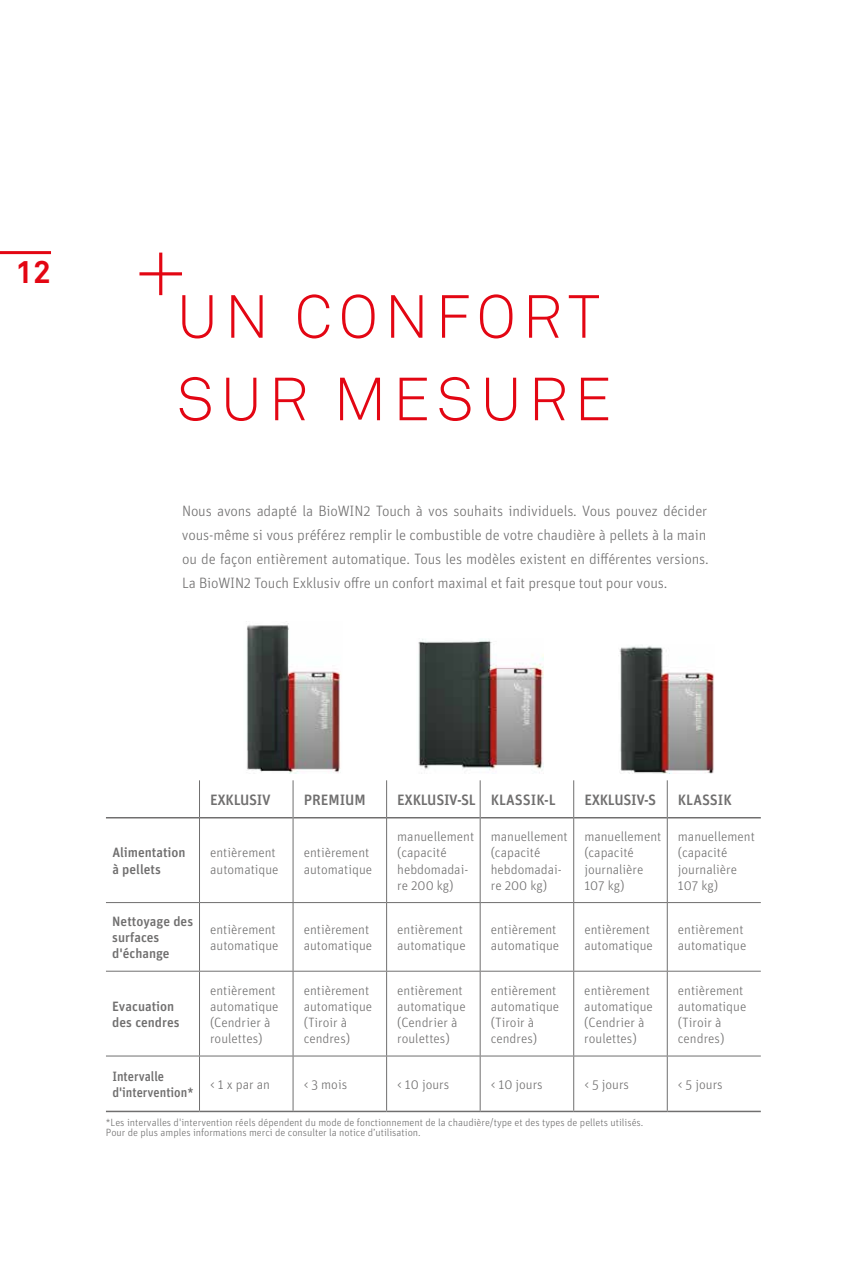
<style>
.page{position:relative;width:859px;height:1263px;background:#fff}
.page>*{position:absolute;margin:0;border:0;box-sizing:border-box;transform-origin:0 0}
.t1{font:300 60px/82.5px "Akkurat Pro";letter-spacing:.11em;color:#e30613}
.t2{font:700 31.5px "Akkurat Pro";color:#e30613}
.t3{font:300 15px/24px "Unit OT";letter-spacing:-.01em;color:#706f6f}
.t4{font:500 15px "Unit OT";letter-spacing:-.02em;color:#706f6f}
.t5{font:500 15px "Unit OT";color:#706f6f}
.t6{font:300 13.5px/16.2px "Unit OT";color:#706f6f}
.t7{font:500 13.5px/16.2px "Unit OT";color:#706f6f}
.t8{font:500 13.5px/16.2px "Unit OT";color:#706f6f;scale:.93 1}
.t9{font:300 10.5px/10.5px "Unit OT";color:#706f6f}
</style>
<div class="page">
<img style="left:246px;top:621px;width:95px;height:153px">
<img style="left:619px;top:645px;width:95px;height:129px">
<img style="left:418px;top:639px;width:125px;height:135px">
<svg style="left:139px;top:253px;width:43px;height:42px"></svg>
<svg style="left:106px;top:780px;width:655px;height:331px"></svg>
<hr style="left:106px;top:1111px;width:93px;height:1px;background:#706f6f">
<hr style="left:199px;top:1111px;width:94px;height:1px;background:#706f6f">
<hr style="left:293px;top:1111px;width:94px;height:1px;background:#706f6f">
<hr style="left:387px;top:1111px;width:93px;height:1px;background:#706f6f">
<hr style="left:480px;top:1111px;width:94px;height:1px;background:#706f6f">
<hr style="left:574px;top:1111px;width:93px;height:1px;background:#706f6f">
<hr style="left:667px;top:1111px;width:94px;height:1px;background:#706f6f">
<hr style="left:106px;top:817px;width:93px;height:1px;background:#706f6f">
<hr style="left:200px;top:817px;width:93px;height:1px;background:#706f6f">
<hr style="left:293px;top:817px;width:93px;height:1px;background:#706f6f">
<hr style="left:387px;top:817px;width:93px;height:1px;background:#706f6f">
<hr style="left:480px;top:817px;width:93px;height:1px;background:#706f6f">
<hr style="left:574px;top:817px;width:93px;height:1px;background:#706f6f">
<hr style="left:668px;top:817px;width:93px;height:1px;background:#706f6f">
<hr style="left:106px;top:902px;width:93px;height:1px;background:#706f6f">
<hr style="left:199px;top:902px;width:94px;height:1px;background:#706f6f">
<hr style="left:293px;top:902px;width:94px;height:1px;background:#706f6f">
<hr style="left:387px;top:902px;width:93px;height:1px;background:#706f6f">
<hr style="left:480px;top:902px;width:94px;height:1px;background:#706f6f">
<hr style="left:574px;top:902px;width:93px;height:1px;background:#706f6f">
<hr style="left:667px;top:902px;width:94px;height:1px;background:#706f6f">
<hr style="left:106px;top:971px;width:93px;height:1px;background:#706f6f">
<hr style="left:199px;top:971px;width:94px;height:1px;background:#706f6f">
<hr style="left:293px;top:971px;width:94px;height:1px;background:#706f6f">
<hr style="left:387px;top:971px;width:93px;height:1px;background:#706f6f">
<hr style="left:480px;top:971px;width:94px;height:1px;background:#706f6f">
<hr style="left:574px;top:971px;width:93px;height:1px;background:#706f6f">
<hr style="left:667px;top:971px;width:94px;height:1px;background:#706f6f">
<hr style="left:106px;top:1056px;width:93px;height:1px;background:#706f6f">
<hr style="left:199px;top:1056px;width:94px;height:1px;background:#706f6f">
<hr style="left:293px;top:1056px;width:94px;height:1px;background:#706f6f">
<hr style="left:387px;top:1056px;width:93px;height:1px;background:#706f6f">
<hr style="left:480px;top:1056px;width:94px;height:1px;background:#706f6f">
<hr style="left:574px;top:1056px;width:93px;height:1px;background:#706f6f">
<hr style="left:667px;top:1056px;width:94px;height:1px;background:#706f6f">
<hr style="left:199px;top:780px;width:1px;height:38px;background:#706f6f">
<hr style="left:293px;top:780px;width:1px;height:38px;background:#706f6f">
<hr style="left:386px;top:780px;width:1px;height:38px;background:#706f6f">
<hr style="left:480px;top:780px;width:1px;height:38px;background:#706f6f">
<hr style="left:573px;top:780px;width:1px;height:38px;background:#706f6f">
<hr style="left:667px;top:780px;width:1px;height:38px;background:#706f6f">
<hr style="left:199px;top:818px;width:1px;height:84px;background:#706f6f">
<hr style="left:293px;top:818px;width:1px;height:84px;background:#706f6f">
<hr style="left:386px;top:818px;width:1px;height:84px;background:#706f6f">
<hr style="left:480px;top:818px;width:1px;height:84px;background:#706f6f">
<hr style="left:573px;top:818px;width:1px;height:84px;background:#706f6f">
<hr style="left:667px;top:818px;width:1px;height:84px;background:#706f6f">
<hr style="left:199px;top:903px;width:1px;height:68px;background:#706f6f">
<hr style="left:293px;top:903px;width:1px;height:68px;background:#706f6f">
<hr style="left:386px;top:903px;width:1px;height:68px;background:#706f6f">
<hr style="left:480px;top:903px;width:1px;height:68px;background:#706f6f">
<hr style="left:573px;top:903px;width:1px;height:68px;background:#706f6f">
<hr style="left:667px;top:903px;width:1px;height:68px;background:#706f6f">
<hr style="left:199px;top:971px;width:1px;height:85px;background:#706f6f">
<hr style="left:293px;top:971px;width:1px;height:85px;background:#706f6f">
<hr style="left:386px;top:971px;width:1px;height:85px;background:#706f6f">
<hr style="left:480px;top:971px;width:1px;height:85px;background:#706f6f">
<hr style="left:573px;top:971px;width:1px;height:85px;background:#706f6f">
<hr style="left:667px;top:971px;width:1px;height:85px;background:#706f6f">
<hr style="left:199px;top:1056px;width:1px;height:55px;background:#706f6f">
<hr style="left:293px;top:1056px;width:1px;height:55px;background:#706f6f">
<hr style="left:386px;top:1056px;width:1px;height:55px;background:#706f6f">
<hr style="left:480px;top:1056px;width:1px;height:55px;background:#706f6f">
<hr style="left:573px;top:1056px;width:1px;height:55px;background:#706f6f">
<hr style="left:667px;top:1056px;width:1px;height:55px;background:#706f6f">
<hr style="left:0;top:251px;width:51px;height:3px;background:#e30613">
<h2 class="t2" style="left:15px;top:253px;width:37px">12</h2>
<h1 class="t1" style="left:177px;top:275px;width:436px">UN CONFORT<br>SUR MESURE</h1>
<p class="t3" style="left:182px;top:499px;width:528px">Nous avons adapté la BioWIN2 Touch à vos souhaits individuels. Vous pouvez décider vous-même si vous préférez remplir le combustible de votre chaudière à pellets à la main ou de façon entièrement automatique. Tous les modèles existent en différentes versions.<br>La BioWIN2 Touch Exklusiv offre un confort maximal et fait presque tout pour vous.</p>
<p class="t4" style="left:210px;top:790px;width:62px">EXKLUSIV</p>
<p class="t5" style="left:304px;top:790px;width:64px">PREMIUM</p>
<p class="t4" style="left:397px;top:790px;width:160px">EXKLUSIV-SL KLASSIK-L</p>
<p class="t4" style="left:584px;top:790px;width:73px">EXKLUSIV-S</p>
<p class="t5" style="left:678px;top:790px;width:55px">KLASSIK</p>
<p class="t7" style="left:112px;top:844px;width:75px">Alimentation à pellets</p>
<p class="t6" style="left:210px;top:845px;width:70px">entièrement automatique</p>
<p class="t6" style="left:304px;top:845px;width:70px">entièrement automatique</p>
<p class="t6" style="left:397px;top:828px;width:79px">manuellement (capacité hebdomadai&shy;re 200 kg)</p>
<p class="t6" style="left:491px;top:828px;width:79px">manuellement (capacité hebdomadai&shy;re 200 kg)</p>
<p class="t6" style="left:584px;top:828px;width:79px">manuellement (capacité journalière<br>107 kg)</p>
<p class="t6" style="left:678px;top:828px;width:79px">manuellement (capacité journalière<br>107 kg)</p>
<p class="t7" style="left:112px;top:913px;width:82px">Nettoyage des surfaces d'échange</p>
<p class="t6" style="left:210px;top:921px;width:70px">entièrement automatique</p>
<p class="t6" style="left:304px;top:921px;width:70px">entièrement automatique</p>
<p class="t6" style="left:397px;top:921px;width:70px">entièrement automatique</p>
<p class="t6" style="left:491px;top:921px;width:70px">entièrement automatique</p>
<p class="t6" style="left:584px;top:921px;width:70px">entièrement automatique</p>
<p class="t6" style="left:678px;top:921px;width:70px">entièrement automatique</p>
<p class="t7" style="left:112px;top:998px;width:69px">Evacuation des cendres</p>
<p class="t6" style="left:210px;top:982px;width:70px">entièrement automatique (Cendrier à roulettes)</p>
<p class="t6" style="left:304px;top:982px;width:70px">entièrement automatique (Tiroir à cendres)</p>
<p class="t6" style="left:397px;top:982px;width:70px">entièrement automatique (Cendrier à roulettes)</p>
<p class="t6" style="left:491px;top:982px;width:70px">entièrement automatique (Tiroir à cendres)</p>
<p class="t6" style="left:584px;top:982px;width:70px">entièrement automatique (Cendrier à roulettes)</p>
<p class="t6" style="left:678px;top:982px;width:70px">entièrement automatique (Tiroir à cendres)</p>
<p class="t8" style="left:112px;top:1068px;width:89px">Intervalle d'intervention*</p>
<p class="t6" style="left:210px;top:1076px;width:61px">&lt; 1 x par an</p>
<p class="t6" style="left:304px;top:1076px;width:45px">&lt; 3 mois</p>
<p class="t6" style="left:397px;top:1076px;width:54px">&lt; 10 jours</p>
<p class="t6" style="left:491px;top:1076px;width:54px">&lt; 10 jours</p>
<p class="t6" style="left:584px;top:1076px;width:46px">&lt; 5 jours</p>
<p class="t6" style="left:678px;top:1076px;width:46px">&lt; 5 jours</p>
<p class="t9" style="left:106px;top:1117px;width:539px">*Les intervalles d'intervention réels dépendent du mode de fonctionnement de la chaudière/type et des types de pellets utilisés.<br>Pour de plus amples informations merci de consulter la notice d’utilisation.</p>
</div>
